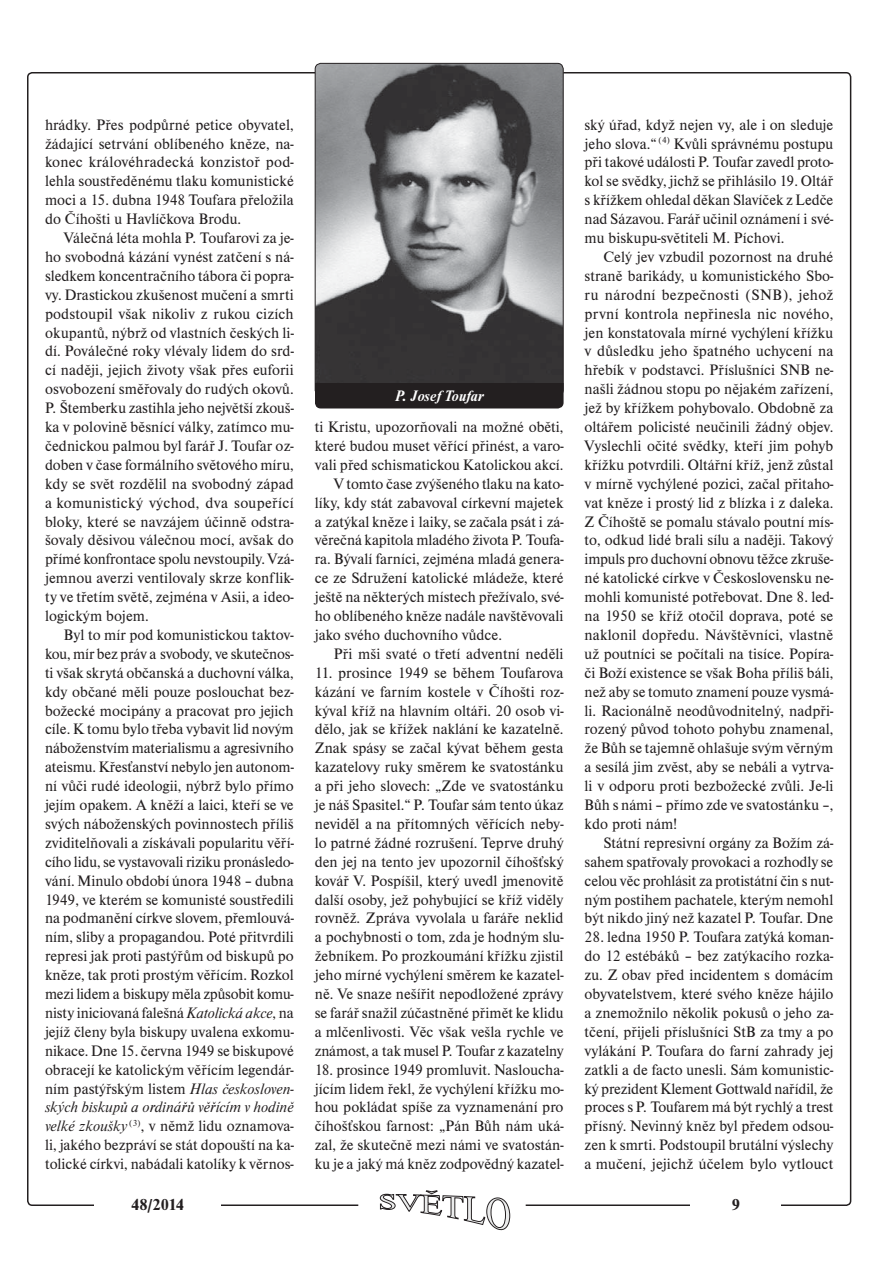
<style>
.page{position:relative;width:893px;height:1263px;background:#fff}
.page>*{position:absolute;margin:0;border:0;box-sizing:border-box;transform-origin:0 0}
.t1{font:700 16.5px "Nimbus Rom DEE";letter-spacing:-.02em;color:#231f20}
.t2{font:15.75px/18.9px "Nimbus Rom DEE";color:#231f20;text-align:justify}
.t3{font:italic 700 15.75px "Nimbus Rom DEE";color:#fff}
.s1{font-style:italic}
</style>
<div class="page">
<svg style="left:379px;top:1190px;width:131px;height:41px"></svg>
<img style="left:315px;top:63px;width:248px;height:333px;border-radius:6px">
<div style="left:315px;top:63px;width:248px;height:333px;border:1px solid #231f20;border-radius:6px"></div>
<div style="left:315px;top:383px;width:248px;height:26px;background:#231f20"></div>
<p class="t2" style="left:45px;top:116px;width:250px">hrádky. Přes podpůrné petice obyvatel, žádající setrvání oblíbeného kněze, na&shy;konec královéhradecká konzistoř pod&shy;lehla soustředěnému tlaku komunistické moci a 15. dubna 1948 Toufara přeložila do Číhošti u Havlíčkova Brodu.</p>
<p class="t2" style="left:45px;top:230px;width:250px;text-indent:19px">Válečná léta mohla P. Toufarovi za je&shy;ho svobodná kázání vynést zatčení s ná&shy;sledkem koncentračního tábora či popra&shy;vy. Drastickou zkušenost mučení a smrti podstoupil však nikoliv z rukou cizích okupantů, nýbrž od vlastních českých li&shy;dí. Poválečné roky vlévaly lidem do srd&shy;cí naději, jejich životy však přes euforii osvobození směřovaly do rudých okovů.<br>P. Štemberku zastihla jeho největší zkouš&shy;ka v polovině běsnící války, zatímco mu&shy;čednickou palmou byl farář J. Toufar oz&shy;doben v čase formálního světového míru, kdy se svět rozdělil na svobodný západ a komunistický východ, dva soupeřící bloky, které se navzájem účinně odstra&shy;šovaly děsivou válečnou mocí, avšak do přímé konfrontace spolu nevstoupily. Vzá&shy;jemnou averzi ventilovaly skrze konflik&shy;ty ve třetím světě, zejména v Asii, a ideo&shy;logickým bojem.</p>
<p class="t2" style="left:45px;top:627px;width:250px;text-indent:19px">Byl to mír pod komunistickou taktov&shy;kou, mír bez práv a svobody, ve skutečnos&shy;ti však skrytá občanská a duchovní válka, kdy občané měli pouze poslouchat bez&shy;božecké mocipány a pracovat pro jejich cíle. K tomu bylo třeba vybavit lid novým náboženstvím materialismu a agresivního ateismu. Křesťanství nebylo jen autonom&shy;ní vůči rudé ideologii, nýbrž bylo přímo jejím opakem. A kněží a laici, kteří se ve svých náboženských povinnostech příliš zviditelňovali a získávali popularitu věří&shy;cího lidu, se vystavovali riziku pronásledo&shy;vání. Minulo období února 1948 – dubna 1949, ve kterém se komunisté soustředili na podmanění církve slovem, přemlouvá&shy;ním, sliby a propagandou. Poté přitvrdili represi jak proti pastýřům od biskupů po kněze, tak proti prostým věřícím. Rozkol mezi lidem a biskupy měla způsobit komu&shy;nisty iniciovaná falešná <span class="s1">Katolická akce</span>, na jejíž členy byla biskupy uvalena exkomu&shy;nikace. Dne 15. června 1949 se biskupové obracejí ke katolickým věřícím legendár&shy;ním pastýřským listem <span class="s1">Hlas českosloven&shy;ských biskupů a ordinářů věřícím v hodině velké zkoušky</span> <sup>(3)</sup>, v němž lidu oznamova&shy;li, jakého bezpráví se stát dopouští na ka&shy;tolické církvi, nabádali katolíky k věrnos-</p>
<p class="t3" style="left:395px;top:390px;width:90px">P. Josef Toufar</p>
<p class="t2" style="left:315px;top:419px;width:250px">ti Kristu, upozorňovali na možné oběti,</p>
<p class="t2" style="left:315px;top:438px;width:250px">které budou muset věřící přinést, a varo-</p>
<p class="t2" style="left:315px;top:456px;width:250px">vali před schismatickou Katolickou akcí.</p>
<p class="t2" style="left:334px;top:475px;width:231px">V tomto čase zvýšeného tlaku na kato-</p>
<p class="t2" style="left:315px;top:494px;width:250px">líky, kdy stát zabavoval církevní majetek</p>
<p class="t2" style="left:315px;top:513px;width:250px">a zatýkal kněze i laiky, se začala psát i zá-</p>
<p class="t2" style="left:315px;top:532px;width:250px">věrečná kapitola mladého života P. Toufa-</p>
<p class="t2" style="left:315px;top:551px;width:250px">ra. Bývalí farníci, zejména mladá genera-</p>
<p class="t2" style="left:315px;top:570px;width:250px">ce ze Sdružení katolické mládeže, které</p>
<p class="t2" style="left:315px;top:589px;width:250px">ještě na některých místech přežívalo, své-</p>
<p class="t2" style="left:315px;top:608px;width:250px">ho oblíbeného kněze nadále navštěvovali</p>
<p class="t2" style="left:315px;top:627px;width:189px">jako svého duchovního vůdce.</p>
<p class="t2" style="left:334px;top:645px;width:231px">Při mši svaté o třetí adventní neděli</p>
<p class="t2" style="left:315px;top:664px;width:250px">11. prosince 1949 se během Toufarova kázání ve farním kostele v Číhošti roz&shy;kýval kříž na hlavním oltáři. 20 osob vi&shy;dělo, jak se křížek naklání ke kazatelně.<br>Znak spásy se začal kývat během gesta kazatelovy ruky směrem ke svatostánku a při jeho slovech: „Zde ve svatostánku je náš Spasitel.“ P. Toufar sám tento úkaz neviděl a na přítomných věřících neby&shy;lo patrné žádné rozrušení. Teprve druhý den jej na tento jev upozornil číhošťský kovář V. Pospíšil, který uvedl jmenovitě další osoby, jež pohybující se kříž viděly rovněž. Zpráva vyvolala u faráře neklid a pochybnosti o tom, zda je hodným slu&shy;žebníkem. Po prozkoumání křížku zjistil jeho mírné vychýlení směrem ke kazatel&shy;ně. Ve snaze nešířit nepodložené zprávy se farář snažil zúčastněné přimět ke klidu a mlčenlivosti. Věc však vešla rychle ve známost, a tak musel P. Toufar z kazatelny</p>
<p class="t2" style="left:315px;top:1061px;width:250px">18. prosince 1949 promluvit. Nasloucha&shy;jícím lidem řekl, že vychýlení křížku mo&shy;hou pokládat spíše za vyznamenání pro číhošťskou farnost: „Pán Bůh nám uká&shy;zal, že skutečně mezi námi ve svatostán&shy;ku je a jaký má kněz zodpovědný kazatel-</p>
<p class="t2" style="left:584px;top:116px;width:250px">ský úřad, když nejen vy, ale i on sleduje jeho slova.“ <sup>(4)</sup> Kvůli správnému postupu při takové události P. Toufar zavedl proto&shy;kol se svědky, jichž se přihlásilo 19. Oltář s křížkem ohledal děkan Slavíček z Ledče nad Sázavou. Farář učinil oznámení i své&shy;mu biskupu-světiteli M. Píchovi.</p>
<p class="t2" style="left:584px;top:249px;width:250px;text-indent:19px">Celý jev vzbudil pozornost na druhé straně barikády, u komunistického Sbo&shy;ru národní bezpečnosti (SNB), jehož první kontrola nepřinesla nic nového, jen konstatovala mírné vychýlení křížku v důsledku jeho špatného uchycení na hřebík v podstavci. Příslušníci SNB ne&shy;našli žádnou stopu po nějakém zařízení, jež by křížkem pohybovalo. Obdobně za oltářem policisté neučinili žádný objev.<br>Vyslechli očité svědky, kteří jim pohyb křížku potvrdili. Oltářní kříž, jenž zůstal v mírně vychýlené pozici, začal přitaho&shy;vat kněze i prostý lid z blízka i z daleka.<br>Z Číhoště se pomalu stávalo poutní mís&shy;to, odkud lidé brali sílu a naději. Takový impuls pro duchovní obnovu těžce zkruše&shy;né katolické církve v Československu ne&shy;mohli komunisté potřebovat. Dne 8. led&shy;na 1950 se kříž otočil doprava, poté se naklonil dopředu. Návštěvníci, vlastně už poutníci se počítali na tisíce. Popíra&shy;či Boží exis tence se však Boha příliš báli, než aby se tomuto znamení pouze vysmá&shy;li. Racionálně neodůvodnitelný, nadpři&shy;rozený původ tohoto pohybu znamenal, že Bůh se tajemně ohlašuje svým věrným a sesílá jim zvěst, aby se nebáli a vytrva&shy;li v odporu proti bezbožecké zvůli. Je-li Bůh s námi – přímo zde ve svatostánku –, kdo proti nám!</p>
<p class="t2" style="left:584px;top:834px;width:250px;text-indent:19px">Státní represivní orgány za Božím zá&shy;sahem spatřovaly provokaci a rozhodly se celou věc prohlásit za protistátní čin s nut&shy;ným postihem pachatele, kterým nemohl být nikdo jiný než kazatel P. Toufar. Dne</p>
<p class="t2" style="left:584px;top:929px;width:250px">28. ledna 1950 P. Toufara zatýká koman&shy;do 12 estébáků – bez zatýkacího rozka&shy;zu. Z obav před incidentem s domácím obyvatelstvem, které svého kněze hájilo a znemožnilo několik pokusů o jeho za&shy;tčení, přijeli příslušníci StB za tmy a po vylákání P. Toufara do farní zahrady jej zatkli a de facto unesli. Sám komunistic&shy;ký prezident Klement Gottwald nařídil, že proces s P. Toufarem má být rychlý a trest přísný. Nevinný kněz byl předem odsou&shy;zen k smrti. Podstoupil brutální výslechy a mučení, jejichž účelem bylo vytlouct</p>
<p class="t1" style="left:131px;top:1198px;width:54px">48/2014</p>
<p class="t1" style="left:731px;top:1198px;width:10px">9</p>
</div>
